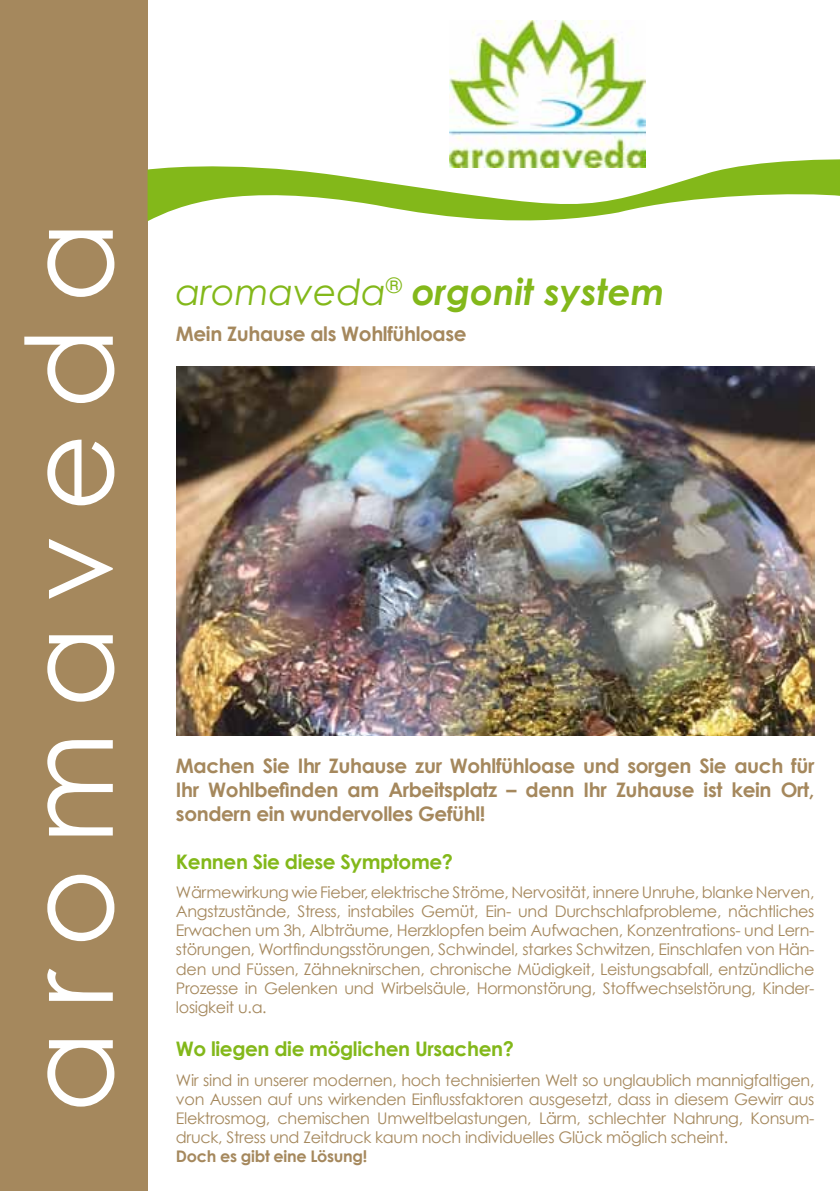
<style>
.page{position:relative;width:840px;height:1191px;background:#fff}
.page>*{position:absolute;margin:0;border:0;box-sizing:border-box;transform-origin:0 0}
.t1{font:120px "Century Gothic";letter-spacing:.2em;color:#fff}
.t2{font:italic 700 36px "Century Gothic";color:#83b81a}
.t3{font:700 20px/24px "Century Gothic";letter-spacing:-.02em;color:#a5885d;text-align:justify}
.t4{font:700 20px "Century Gothic";letter-spacing:-.02em;color:#83b81a}
.t5{font:16px/19.2px "Century Gothic";letter-spacing:-.02em;color:#a5885d;text-align:justify}
.t6{font:700 16px "Century Gothic";letter-spacing:-.02em;color:#a5885d}
.s1{font-weight:400}
</style>
<div class="page">
<div style="left:0;top:0;width:147px;height:1191px;background:#a5885d"></div>
<svg style="left:147px;top:159px;width:692px;height:69px"></svg>
<img style="left:449px;top:21px;width:196px;height:146px">
<img style="left:176px;top:366px;width:637px;height:369px">
<h1 class="t1" style="left:-4px;top:1112px;width:893px;rotate:-90deg">aromaveda</h1>
<h2 class="t2" style="left:176px;top:269px;width:490px"><span class="s1">aromaveda</span><sup>®</sup> orgonit system</h2>
<p class="t3" style="left:176px;top:321px;width:292px">Mein Zuhause als Wohlfühloase</p>
<p class="t3" style="left:176px;top:753px;width:639px">Machen Sie Ihr Zuhause zur Wohlfühloase und sorgen Sie auch für Ihr Wohlbefinden am Arbeitsplatz – denn Ihr Zuhause ist kein Ort, sondern ein wundervolles Gefühl!</p>
<p class="t4" style="left:176px;top:848px;width:278px">Kennen Sie diese Symptome?</p>
<p class="t5" style="left:176px;top:882px;width:639px">Wärmewirkung wie Fieber, elektrische Ströme, Nervosität, innere Unruhe, blanke Nerven, Angstzustände, Stress, instabiles Gemüt, Ein- und Durchschlafprobleme, nächtliches Erwachen um 3h, Albträume, Herzklopfen beim Aufwachen, Konzentrations- und Lern&shy;störungen, Wortfindungsstörungen, Schwindel, starkes Schwitzen, Einschlafen von Hän&shy;den und Füssen, Zähneknirschen, chronische Müdigkeit, Leistungsabfall, entzündliche Prozesse in Gelenken und Wirbelsäule, Hormonstörung, Stoffwechselstörung, Kinder&shy;losigkeit u.a.</p>
<p class="t4" style="left:176px;top:1036px;width:339px">Wo liegen die möglichen Ursachen?</p>
<p class="t5" style="left:176px;top:1070px;width:639px">Wir sind in unserer modernen, hoch technisierten Welt so unglaublich mannigfaltigen, von Aussen auf uns wirkenden Einflussfaktoren ausgesetzt, dass in diesem Gewirr aus Elektrosmog, chemischen Umweltbelastungen, Lärm, schlechter Nahrung, Konsum&shy;druck, Stress und Zeitdruck kaum noch individuelles Glück möglich scheint.</p>
<p class="t6" style="left:176px;top:1146px;width:193px">Doch es gibt eine Lösung!</p>
</div>
